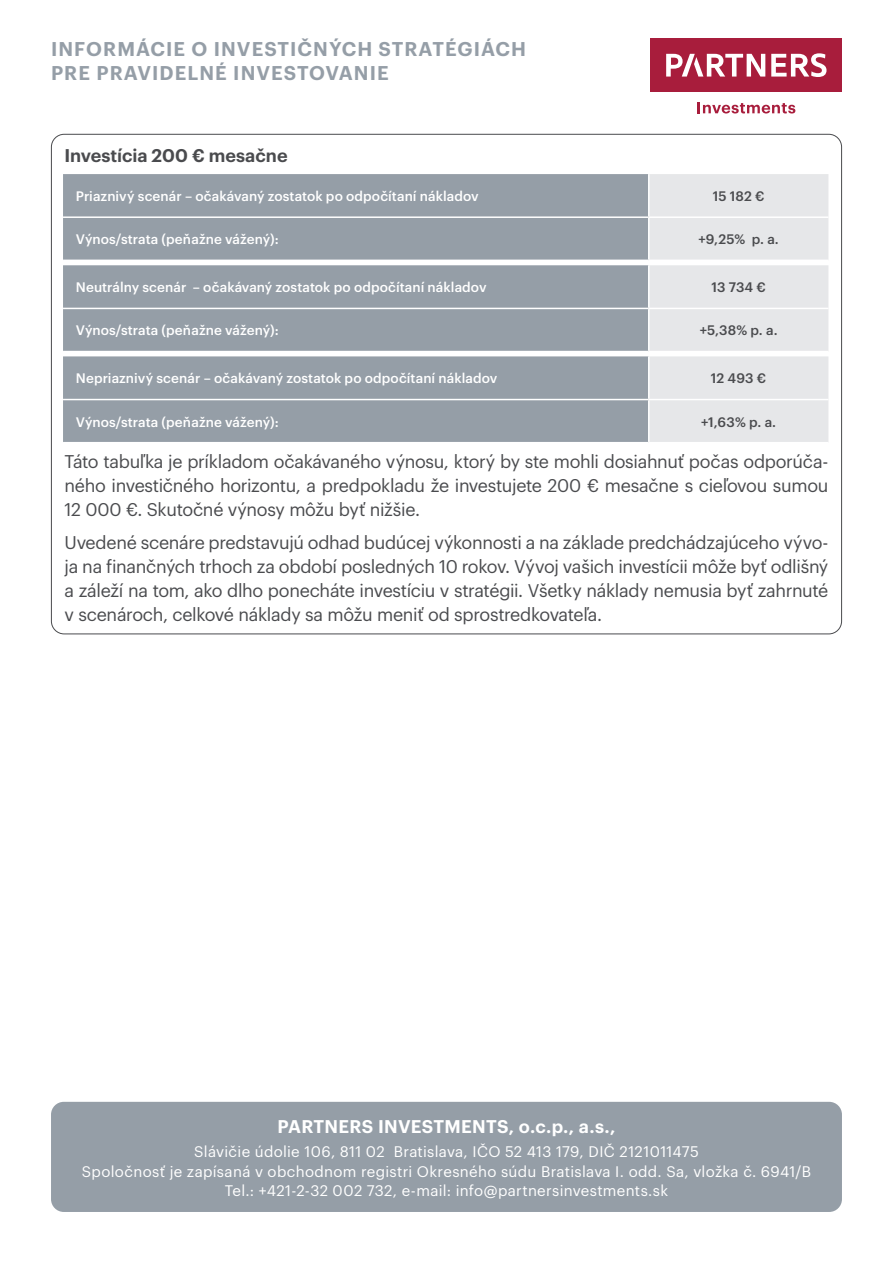
<style>
.page{position:relative;width:893px;height:1263px;background:#fff}
.page>*{position:absolute;margin:0;border:0;box-sizing:border-box;transform-origin:0 0}
.t1{font:600 19.5px/23.4px "Graphik";letter-spacing:.055em;color:#959ea7}
.t2{font:18px/24px "Graphik";letter-spacing:-.015em;color:#4a4b4e;text-align:justify}
.t3{font:600 18px "Graphik";letter-spacing:.01em;color:#fff}
.t4{font:600 18px "Graphik";color:#4a4b4e}
.t5{font:15px/19.5px "Graphik";letter-spacing:.02em;color:#fff;text-align:center}
.t6{font:500 13.5px "Graphik";letter-spacing:.01em;color:#fff}
.t7{font:500 13.5px "Graphik";letter-spacing:.01em;color:#4a4b4e}
</style>
<div class="page">
<div style="left:51px;top:1102px;width:791px;height:110px;background:#959ea7;border-radius:13px"></div>
<div style="left:651px;top:38px;width:191px;height:54px;background:#a81d3c"></div>
<svg style="left:771px;top:53px;width:55px;height:24px"></svg>
<svg style="left:666px;top:54px;width:99px;height:23px"></svg>
<svg style="left:698px;top:102px;width:97px;height:11px"></svg>
<div style="left:63px;top:174px;width:585px;height:86px;background:#959ea7"></div>
<hr style="left:63px;top:216px;width:586px;height:2px;background:#fff">
<div style="left:63px;top:265px;width:585px;height:86px;background:#959ea7"></div>
<hr style="left:63px;top:308px;width:586px;height:1px;background:#fff">
<div style="left:63px;top:356px;width:585px;height:86px;background:#959ea7"></div>
<div style="left:649px;top:174px;width:179px;height:268px;background:#e6e7e9"></div>
<hr style="left:63px;top:399px;width:586px;height:1px;background:#fff">
<hr style="left:649px;top:399px;width:179px;height:1px;background:#fff">
<p class="t1" style="left:51px;top:36px;width:476px">INFORMÁCIE O INVESTIČNÝCH STRATÉGIÁCH<br>PRE PRAVIDELNÉ INVESTOVANIE</p>
<p class="t4" style="left:65px;top:142px;width:225px">Investícia 200 € mesačne</p>
<p class="t6" style="left:76px;top:186px;width:404px">Priaznivý scenár – očakávaný zostatok po odpočítaní nákladov</p>
<p class="t7" style="left:713px;top:186px;width:53px">15 182 €</p>
<p class="t6" style="left:76px;top:229px;width:204px">Výnos/strata (peňažne vážený):</p>
<p class="t7" style="left:698px;top:229px;width:82px">+9,25% p. a.</p>
<p class="t6" style="left:76px;top:277px;width:412px">Neutrálny scenár – očakávaný zostatok po odpočítaní nákladov</p>
<p class="t7" style="left:711px;top:277px;width:56px">13 734 €</p>
<p class="t6" style="left:76px;top:320px;width:204px">Výnos/strata (peňažne vážený):</p>
<p class="t7" style="left:700px;top:320px;width:79px">+5,38% p. a.</p>
<p class="t6" style="left:76px;top:368px;width:423px">Nepriaznivý scenár – očakávaný zostatok po odpočítaní nákladov</p>
<p class="t7" style="left:711px;top:368px;width:57px">12 493 €</p>
<p class="t6" style="left:76px;top:411px;width:204px">Výnos/strata (peňažne vážený):</p>
<p class="t7" style="left:701px;top:411px;width:77px">+1,63% p. a.</p>
<p class="t2" style="left:65px;top:448px;width:765px">Táto tabuľka je príkladom očakávaného výnosu, ktorý by ste mohli dosiahnuť počas odporúča&shy;ného investičného horizontu, a predpokladu že investujete 200 € mesačne s cieľovou sumou 12 000 €. Skutočné výnosy môžu byť nižšie.</p>
<p class="t2" style="left:65px;top:529px;width:765px">Uvedené scenáre predstavujú odhad budúcej výkonnosti a na základe predchádzajúceho vývo&shy;ja na finančných trhoch za období posledných 10 rokov. Vývoj vašich investícii môže byť odlišný a záleží na tom, ako dlho ponecháte investíciu v stratégii. Všetky náklady nemusia byť zahrnuté v scenároch, celkové náklady sa môžu meniť od sprostredkovateľa.</p>
<p class="t3" style="left:278px;top:1113px;width:339px">PARTNERS INVESTMENTS, o.c.p., a.s.,</p>
<p class="t5" style="left:82px;top:1141px;width:731px">Slávičie údolie 106, 811 02 Bratislava, IČO 52 413 179, DIČ 2121011475<br>Spoločnosť je zapísaná v obchodnom registri Okresného súdu Bratislava I. odd. Sa, vložka č. 6941/B<br>Tel.: +421-2-32 002 732, e-mail: info@partnersinvestments.sk</p>
</div>
